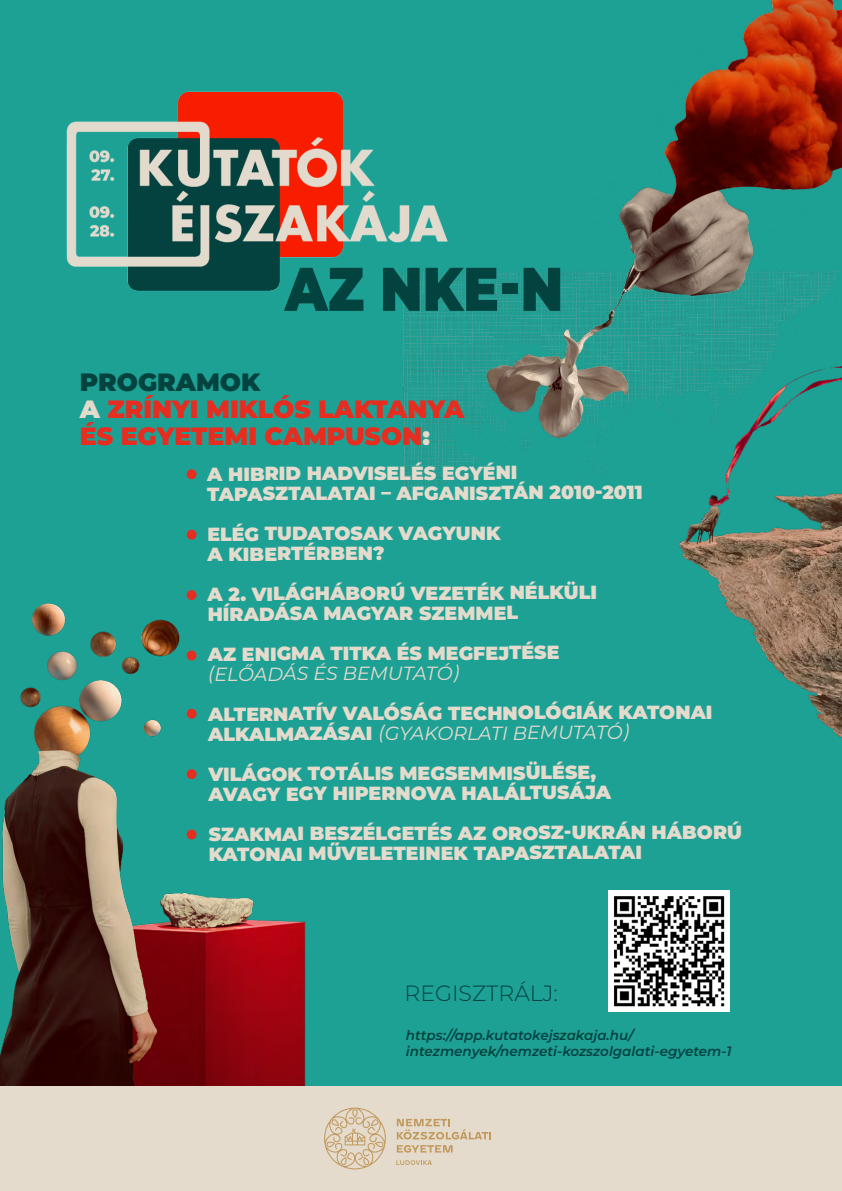
<style>
.page{position:relative;width:842px;height:1191px;background:#1ea195}
.page>*{position:absolute;margin:0;border:0;box-sizing:border-box;transform-origin:0 0}
.t1{font:900 61.5px "Montserrat";color:#02423f;scale:.86 1}
.t2{font:900 25px/27px "Montserrat";color:#e62d20}
.t3{font:300 22px "Montserrat";letter-spacing:-.005em;color:#02423f}
.t4{font:900 19px/20.2px "Montserrat";letter-spacing:-.005em;color:#e4dbcd}
.t5{font:italic 19px "Montserrat";letter-spacing:-.01em;color:#e4dbcd}
.t6{font:italic 600 13.5px/16.2px "Montserrat";color:#02423f}
.s1{color:#02423f}
.s2{color:#e4dbcd}
.s3{font-weight:400;font-style:italic}
</style>
<div class="page">
<img style="left:66px;top:91px;width:331px;height:200px">
<img style="left:397px;top:0;width:445px;height:502px">
<img style="left:0;top:529px;width:306px;height:557px">
<div style="left:187px;top:469px;width:10px;height:10px;background:#e62d21;border-radius:50%"></div>
<div style="left:187px;top:530px;width:10px;height:9px;background:#e62d21;border-radius:50%"></div>
<div style="left:187px;top:590px;width:10px;height:10px;background:#e62d21;border-radius:50%"></div>
<div style="left:187px;top:650px;width:10px;height:10px;background:#e62d21;border-radius:50%"></div>
<div style="left:187px;top:709px;width:10px;height:9px;background:#e62d21;border-radius:50%"></div>
<div style="left:187px;top:769px;width:10px;height:10px;background:#e62d21;border-radius:50%"></div>
<div style="left:187px;top:829px;width:10px;height:10px;background:#e62d21;border-radius:50%"></div>
<div style="left:0;top:1086px;width:842px;height:105px;background:#e4dbcd"></div>
<svg style="left:397px;top:1118px;width:94px;height:21px"></svg>
<svg style="left:397px;top:1145px;width:56px;height:7px"></svg>
<svg style="left:396px;top:1160px;width:36px;height:5px"></svg>
<svg style="left:324px;top:1107px;width:62px;height:62px"></svg>
<img style="left:625px;top:365px;width:217px;height:373px">
<img style="left:609px;top:890px;width:121px;height:121px">
<h1 class="t1" style="left:285px;top:243px;width:325px">AZ NKE-N</h1>
<h2 class="t2" style="left:80px;top:367px;width:386px"><span class="s1">PROGRAMOK<br></span><span class="s2">A</span> ZRÍNYI MIKLÓS LAKTANYA<br>ÉS EGYETEMI CAMPUSON<span class="s2">:</span></h2>
<p class="t4" style="left:207px;top:462px;width:437px;line-height:19.7px">A HIBRID HADVISELÉS EGYÉNI<br>TAPASZTALATAI – AFGANISZTÁN 2010-2011</p>
<p class="t4" style="left:207px;top:522px;width:295px">ELÉG TUDATOSAK VAGYUNK<br>A KIBERTÉRBEN?</p>
<p class="t4" style="left:208px;top:582px;width:391px">A 2. VILÁGHÁBORÚ VEZETÉK NÉLKÜLI<br>HÍRADÁSA MAGYAR SZEMMEL</p>
<p class="t4" style="left:208px;top:642px;width:353px">AZ ENIGMA TITKA ÉS MEGFEJTÉSE</p>
<p class="t5" style="left:208px;top:660px;width:253px">(ELŐADÁS ÉS BEMUTATÓ)</p>
<p class="t4" style="left:208px;top:702px;width:506px;line-height:19.8px">ALTERNATÍV VALÓSÁG TECHNOLÓGIÁK KATONAI<br>ALKALMAZÁSAI <span class="s3">(GYAKORLATI BEMUTATÓ)</span></p>
<p class="t4" style="left:208px;top:762px;width:404px">VILÁGOK TOTÁLIS MEGSEMMISÜLÉSE,<br>AVAGY EGY HIPERNOVA HALÁLTUSÁJA</p>
<p class="t4" style="left:209px;top:821px;width:535px">SZAKMAI BESZÉLGETÉS AZ OROSZ-UKRÁN HÁBORÚ<br>KATONAI MŰVELETEINEK TAPASZTALATAI</p>
<p class="t3" style="left:405px;top:978px;width:155px">REGISZTRÁLJ:</p>
<p class="t6" style="left:406px;top:1026px;width:327px">https://app.kutatokejszakaja.hu/ intezmenyek/nemzeti-kozszolgalati-egyetem-1</p>
</div>
